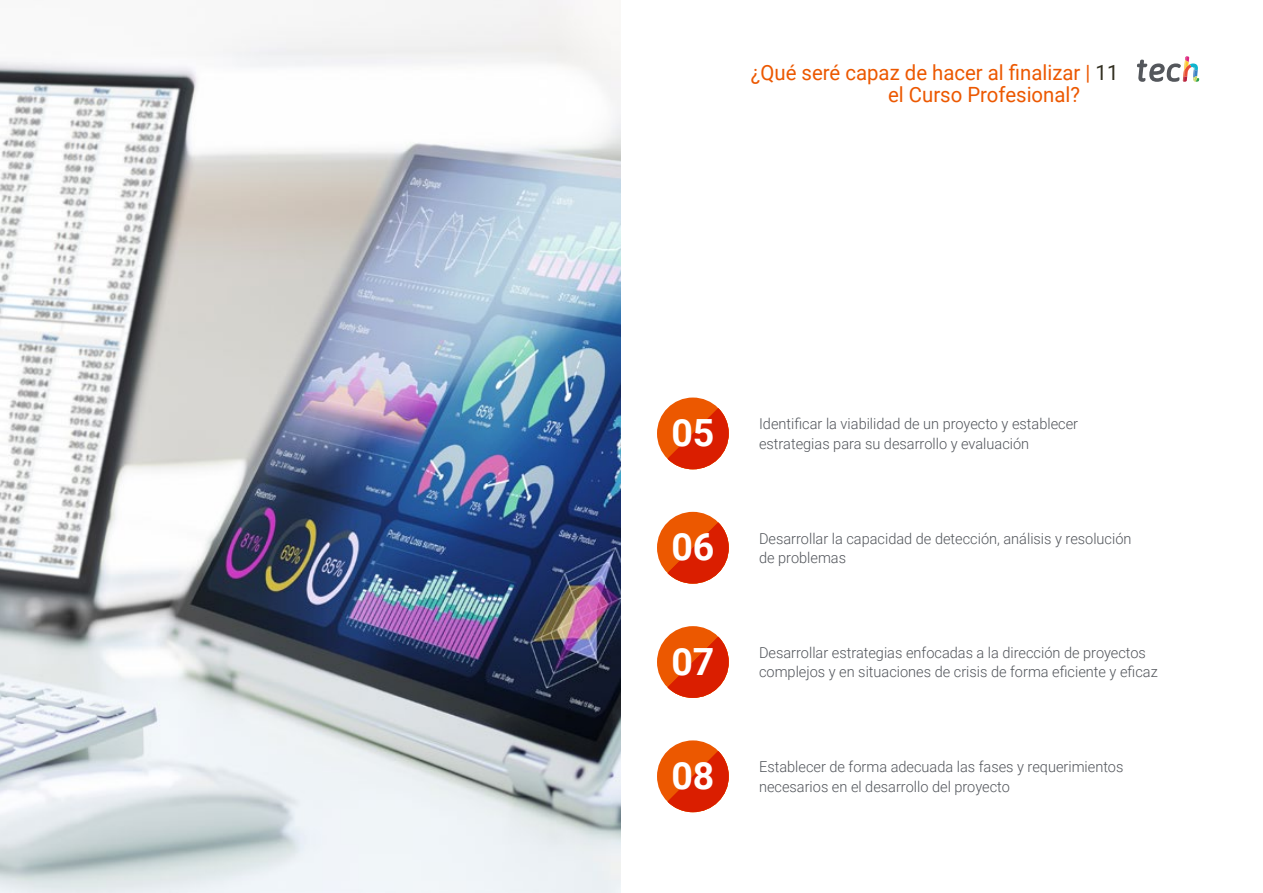
<style>
.page{position:relative;width:1263px;height:893px;background:#fff}
.page>*{position:absolute;margin:0;border:0;box-sizing:border-box;transform-origin:0 0}
.t1{font:700 37.5px "Roboto";color:#fff}
.t2{font:21px/22.5px "Roboto";color:#ec5800}
.t3{font:300 15px/19.5px "Roboto";color:#52555b}
.s1{color:#312e20}
</style>
<div class="page">
<img style="left:0;top:0;width:621px;height:893px">
<div style="left:657px;top:512px;width:72px;height:72px;background:#ec5800;border-radius:50%"></div>
<svg style="left:667px;top:522px;width:62px;height:62px"></svg>
<div style="left:657px;top:740px;width:72px;height:72px;background:#ec5800;border-radius:50%"></div>
<svg style="left:667px;top:751px;width:62px;height:61px"></svg>
<div style="left:657px;top:626px;width:72px;height:72px;background:#ec5800;border-radius:50%"></div>
<svg style="left:667px;top:637px;width:62px;height:61px"></svg>
<div style="left:657px;top:398px;width:72px;height:71px;background:#ec5800;border-radius:50%"></div>
<svg style="left:667px;top:408px;width:62px;height:61px"></svg>
<svg style="left:1137px;top:56px;width:62px;height:26px"></svg>
<h2 class="t2" style="left:888px;top:60px;width:232px;text-indent:-137px">¿Qué seré capaz de hacer al finalizar | <span class="s1">11 </span>el Curso Profesional?</h2>
<h1 class="t1" style="left:671px;top:407px;width:45px">05</h1>
<p class="t3" style="left:759px;top:414px;width:321px">Identificar la viabilidad de un proyecto y establecer</p>
<p class="t3" style="left:759px;top:433px;width:272px">estrategias para su desarrollo y evaluación</p>
<h1 class="t1" style="left:671px;top:521px;width:45px">06</h1>
<p class="t3" style="left:759px;top:528px;width:374px">Desarrollar la capacidad de detección, análisis y resolución de problemas</p>
<h1 class="t1" style="left:671px;top:635px;width:45px">07</h1>
<p class="t3" style="left:759px;top:642px;width:400px">Desarrollar estrategias enfocadas a la dirección de proyectos complejos y en situaciones de crisis de forma eficiente y eficaz</p>
<h1 class="t1" style="left:671px;top:749px;width:45px">08</h1>
<p class="t3" style="left:759px;top:756px;width:366px">Establecer de forma adecuada las fases y requerimientos necesarios en el desarrollo del proyecto</p>
</div>
